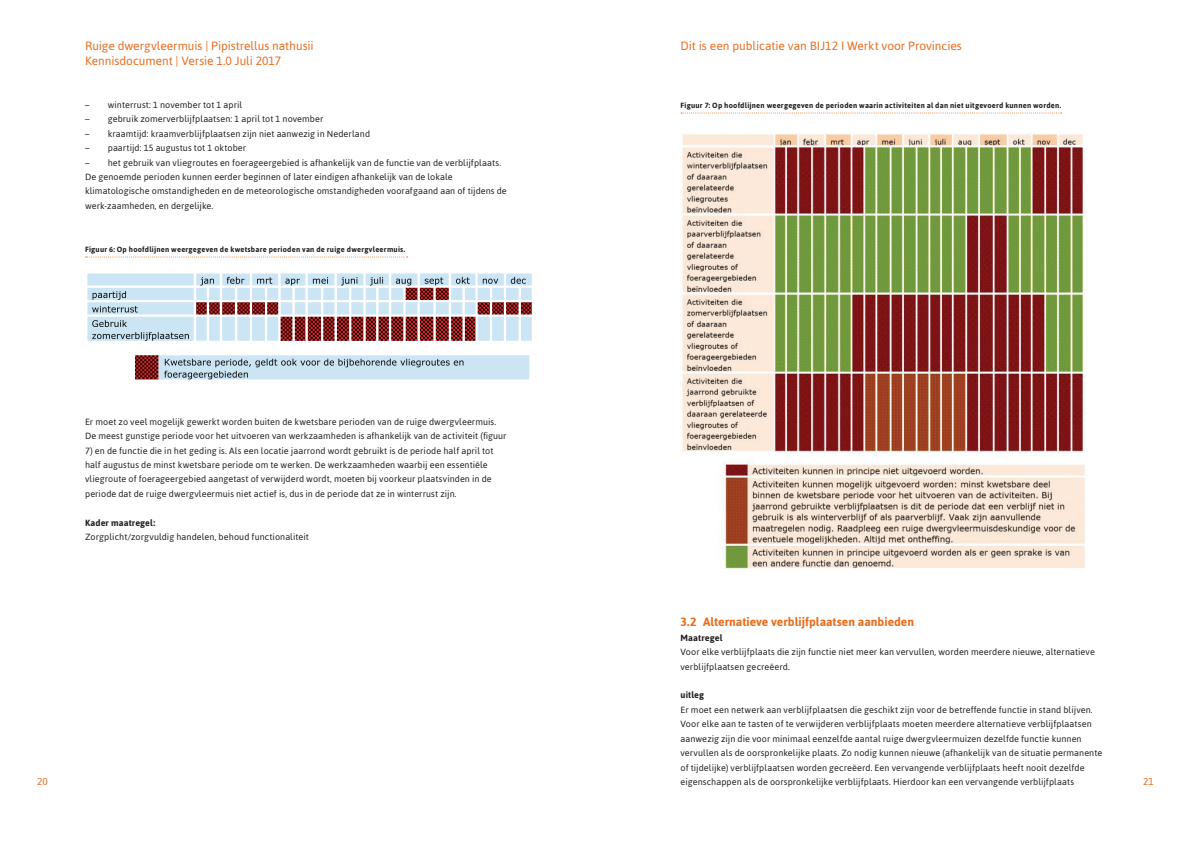
<style>
.page{position:relative;width:1191px;height:842px;background:#fff}
.page>*{position:absolute;margin:0;border:0;box-sizing:border-box;transform-origin:0 0}
.t1{font:12px/14.4px "Asap";letter-spacing:-.005em;color:#ea6d1f}
.t2{font:700 12px "Asap";color:#ea6d1f}
.t3{font:10px "Asap";color:#ea6d1f}
.t4{font:9px/14.4px "Asap";letter-spacing:.01em;color:#231f20}
.t5{font:700 9px "Asap";letter-spacing:.015em;color:#231f20}
.t6{font:700 7.5px "Asap";letter-spacing:.03em;color:#231f20}
</style>
<div class="page">
<svg style="left:86px;top:257px;width:322px;height:1px"></svg>
<img style="left:87px;top:273px;width:445px;height:107px">
<svg style="left:681px;top:113px;width:380px;height:1px"></svg>
<img style="left:682px;top:134px;width:403px;height:435px">
<h1 class="t1" style="left:85px;top:39px;width:230px">Ruige dwergvleermuis | Pipistrellus nathusii<br>Kennisdocument | Versie 1.0 Juli 2017</h1>
<h1 class="t1" style="left:680px;top:39px;width:283px">Dit is een publicatie van BIJ12 I Werkt voor Provincies</h1>
<p class="t4" style="left:85px;top:97px;width:159px">– winterrust: 1 november tot 1 april</p>
<p class="t4" style="left:85px;top:112px;width:240px">– gebruik zomerverblijfplaatsen: 1 april tot 1 november</p>
<p class="t4" style="left:85px;top:126px;width:286px">– kraamtijd: kraamverblijfplaatsen zijn niet aanwezig in Nederland</p>
<p class="t4" style="left:85px;top:141px;width:163px">– paartijd: 15 augustus tot 1 oktober</p>
<p class="t4" style="left:85px;top:155px;width:423px">– het gebruik van vliegroutes en foerageergebied is afhankelijk van de functie van de verblijfplaats.<br>De genoemde perioden kunnen eerder beginnen of later eindigen afhankelijk van de lokale klimatologische omstandigheden en de meteorologische omstandigheden voorafgaand aan of tijdens de werk-zaamheden, en dergelijke.</p>
<p class="t6" style="left:85px;top:244px;width:322px">Figuur 6: Op hoofdlijnen weergegeven de kwetsbare perioden van de ruige dwergvleermuis.</p>
<p class="t4" style="left:85px;top:414px;width:423px">Er moet zo veel mogelijk gewerkt worden buiten de kwetsbare perioden van de ruige dwergvleermuis.<br>De meest gunstige periode voor het uitvoeren van werkzaamheden is afhankelijk van de activiteit (figuur</p>
<p class="t4" style="left:85px;top:443px;width:410px">7) en de functie die in het geding is. Als een locatie jaarrond wordt gebruikt is de periode half april tot half augustus de minst kwetsbare periode om te werken. De werkzaamheden waarbij een essentiële vliegroute of foerageergebied aangetast of verwijderd wordt, moeten bij voorkeur plaatsvinden in de periode dat de ruige dwergvleermuis niet actief is, dus in de periode dat ze in winterrust zijn.</p>
<p class="t5" style="left:85px;top:516px;width:72px">Kader maatregel:</p>
<p class="t4" style="left:85px;top:529px;width:225px">Zorgplicht/zorgvuldig handelen, behoud functionaliteit</p>
<p class="t6" style="left:680px;top:100px;width:382px">Figuur 7: Op hoofdlijnen weergegeven de perioden waarin activiteiten al dan niet uitgevoerd kunnen worden.</p>
<h1 class="t2" style="left:680px;top:614px;width:235px">3.2 Alternatieve verblijfplaatsen aanbieden</h1>
<p class="t5" style="left:680px;top:632px;width:43px">Maatregel</p>
<p class="t4" style="left:680px;top:645px;width:416px">Voor elke verblijfplaats die zijn functie niet meer kan vervullen, worden meerdere nieuwe, alternatieve verblijfplaatsen gecreëerd.</p>
<p class="t5" style="left:680px;top:689px;width:25px">uitleg</p>
<p class="t4" style="left:680px;top:702px;width:423px">Er moet een netwerk aan verblijfplaatsen die geschikt zijn voor de betreffende functie in stand blijven.<br>Voor elke aan te tasten of te verwijderen verblijfplaats moeten meerdere alternatieve verblijfplaatsen aanwezig zijn die voor minimaal eenzelfde aantal ruige dwergvleermuizen dezelfde functie kunnen vervullen als de oorspronkelijke plaats. Zo nodig kunnen nieuwe (afhankelijk van de situatie permanente of tijdelijke) verblijfplaatsen worden gecreëerd. Een vervangende verblijfplaats heeft nooit dezelfde</p>
<p class="t3" style="left:37px;top:775px;width:12px">20</p>
<p class="t4" style="left:680px;top:774px;width:395px">eigenschappen als de oorspronkelijke verblijfplaats. Hierdoor kan een vervangende verblijfplaats</p>
<p class="t3" style="left:1143px;top:775px;width:12px">21</p>
</div>
